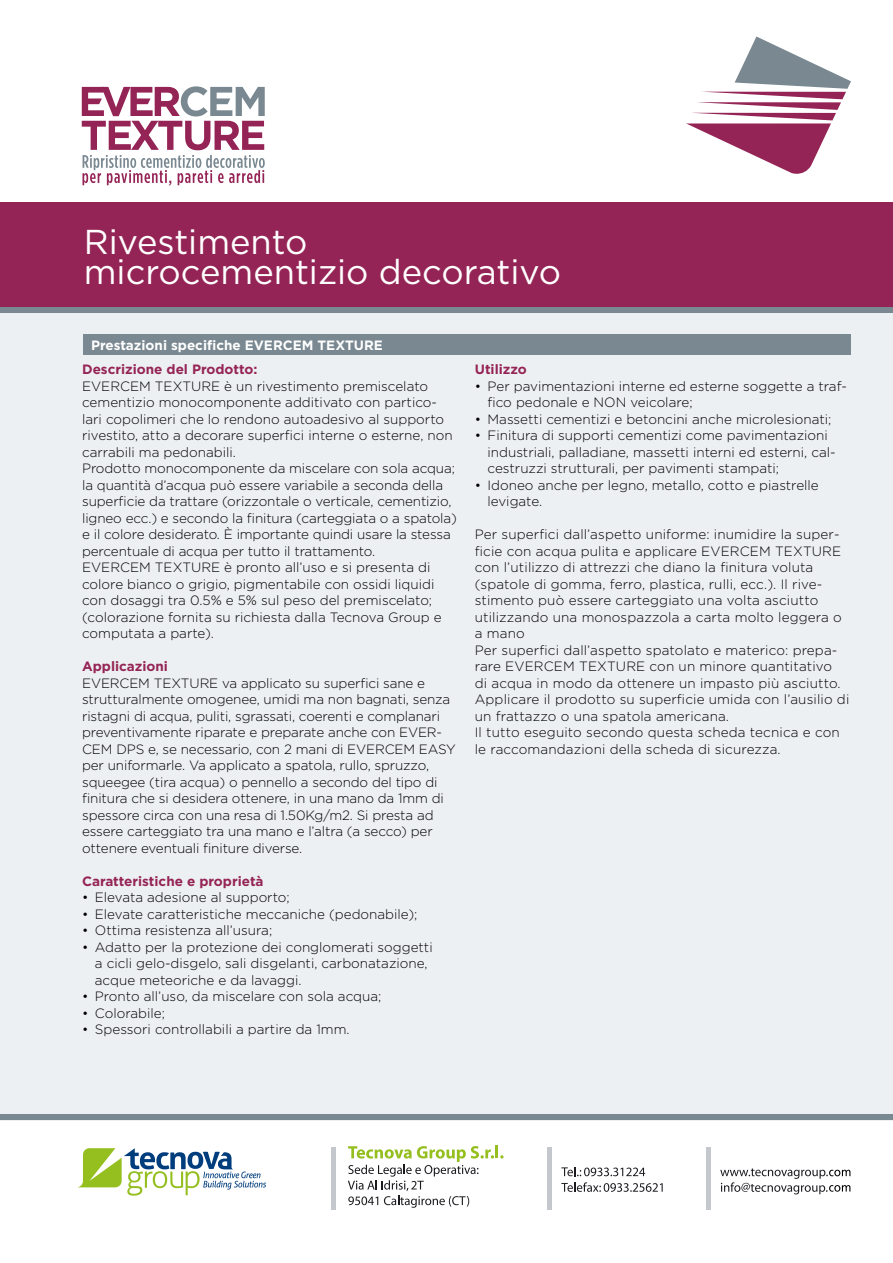
<style>
.page{position:relative;width:893px;height:1263px;background:#fff}
.page>*{position:absolute;margin:0;border:0;box-sizing:border-box;transform-origin:0 0}
.t1{font:34.5px/30px "Gotham HTF";color:#fff}
.t2{font:300 13.5px/16.5px "Gotham HTF";color:#000}
.t3{font:700 13.5px "Gotham HTF";color:#952456}
.t4{font:700 13.5px "Gotham HTF";color:#fff}
</style>
<div class="page">
<div style="left:0;top:202px;width:893px;height:918px;background:#edf0f2"></div>
<div style="left:0;top:202px;width:893px;height:105px;background:#952456"></div>
<div style="left:0;top:307px;width:893px;height:6px;background:#7a8891"></div>
<div style="left:0;top:1114px;width:893px;height:6px;background:#7a8891"></div>
<svg style="left:77px;top:1148px;width:189px;height:47px"></svg>
<svg style="left:348px;top:1145px;width:155px;height:63px"></svg>
<hr style="left:547px;top:1147px;width:4px;height:62px;background:#c4c7cc">
<div style="left:331px;top:1147px;width:5px;height:62px;background:#c4c7cc"></div>
<svg style="left:561px;top:1167px;width:84px;height:9px"></svg>
<svg style="left:561px;top:1182px;width:102px;height:10px"></svg>
<div style="left:706px;top:1147px;width:5px;height:62px;background:#c4c7cc"></div>
<svg style="left:720px;top:1168px;width:130px;height:26px"></svg>
<svg style="left:686px;top:36px;width:165px;height:138px"></svg>
<div style="left:83px;top:334px;width:767px;height:20px;background:#7a8891"></div>
<svg style="left:82px;top:86px;width:183px;height:100px"></svg>
<h1 class="t1" style="left:84px;top:226px;width:479px">Rivestimento microcementizio decorativo</h1>
<p class="t4" style="left:91px;top:337px;width:293px">Prestazioni specifiche EVERCEM TEXTURE</p>
<p class="t3" style="left:82px;top:362px;width:177px">Descrizione del Prodotto:</p>
<p class="t2" style="left:82px;top:378px;width:376px">EVERCEM TEXTURE è un rivestimento premiscelato cementizio monocomponente additivato con partico&shy;lari copolimeri che lo rendono autoadesivo al supporto rivestito, atto a decorare superfici interne o esterne, non carrabili ma pedonabili.<br>Prodotto monocomponente da miscelare con sola acqua; la quantità d’acqua può essere variabile a seconda della superficie da trattare (orizzontale o verticale, cementizio, ligneo ecc.) e secondo la finitura (carteggiata o a spatola) e il colore desiderato. È importante quindi usare la stessa percentuale di acqua per tutto il trattamento.<br>EVERCEM TEXTURE è pronto all’uso e si presenta di colore bianco o grigio, pigmentabile con ossidi liquidi con dosaggi tra 0.5% e 5% sul peso del premiscelato; (colorazione fornita su richiesta dalla Tecnova Group e computata a parte).</p>
<p class="t3" style="left:82px;top:659px;width:87px">Applicazioni</p>
<p class="t2" style="left:82px;top:675px;width:375px">EVERCEM TEXTURE va applicato su superfici sane e strutturalmente omogenee, umidi ma non bagnati, senza ristagni di acqua, puliti, sgrassati, coerenti e complanari preventivamente riparate e preparate anche con EVER-CEM DPS e, se necessario, con 2 mani di EVERCEM EASY per uniformarle. Va applicato a spatola, rullo, spruzzo, squeegee (tira acqua) o pennello a secondo del tipo di finitura che si desidera ottenere, in una mano da 1mm di spessore circa con una resa di 1.50Kg/m2. Si presta ad essere carteggiato tra una mano e l’altra (a secco) per ottenere eventuali finiture diverse.</p>
<p class="t3" style="left:82px;top:873px;width:183px">Caratteristiche e proprietà</p>
<p class="t2" style="left:82px;top:889px;width:209px">• Elevata adesione al supporto;</p>
<p class="t2" style="left:82px;top:905px;width:337px">• Elevate caratteristiche meccaniche (pedonabile);</p>
<p class="t2" style="left:82px;top:922px;width:192px">• Ottima resistenza all’usura;</p>
<p class="t2" style="left:95px;top:938px;width:339px;text-indent:-13px">• Adatto per la protezione dei conglomerati soggetti a cicli gelo-disgelo, sali disgelanti, carbonatazione, acque meteoriche e da lavaggi.</p>
<p class="t2" style="left:82px;top:988px;width:301px">• Pronto all’uso, da miscelare con sola acqua;</p>
<p class="t2" style="left:82px;top:1004px;width:84px">• Colorabile;</p>
<p class="t2" style="left:82px;top:1021px;width:269px">• Spessori controllabili a partire da 1mm.</p>
<p class="t3" style="left:475px;top:362px;width:53px">Utilizzo</p>
<p class="t2" style="left:488px;top:377px;width:361px;text-indent:-13px">• Per pavimentazioni interne ed esterne soggette a traf&shy;fico pedonale e NON veicolare;</p>
<p class="t2" style="left:475px;top:410px;width:358px">• Massetti cementizi e betoncini anche microlesionati;</p>
<p class="t2" style="left:488px;top:427px;width:350px;text-indent:-13px">• Finitura di supporti cementizi come pavimentazioni industriali, palladiane, massetti interni ed esterni, cal&shy;cestruzzi strutturali, per pavimenti stampati;</p>
<p class="t2" style="left:488px;top:476px;width:333px;text-indent:-13px">• Idoneo anche per legno, metallo, cotto e piastrelle levigate.</p>
<p class="t2" style="left:475px;top:526px;width:376px">Per superfici dall’aspetto uniforme: inumidire la super&shy;ficie con acqua pulita e applicare EVERCEM TEXTURE con l’utilizzo di attrezzi che diano la finitura voluta (spatole di gomma, ferro, plastica, rulli, ecc.). Il rive&shy;stimento può essere carteggiato una volta asciutto utilizzando una monospazzola a carta molto leggera o a mano<br>Per superfici dall’aspetto spatolato e materico: prepa&shy;rare EVERCEM TEXTURE con un minore quantitativo<br>di acqua in modo da ottenere un impasto più asciutto.<br>Applicare il prodotto su superficie umida con l’ausilio di un frattazzo o una spatola americana.<br>Il tutto eseguito secondo questa scheda tecnica e con le raccomandazioni della scheda di sicurezza.</p>
</div>
